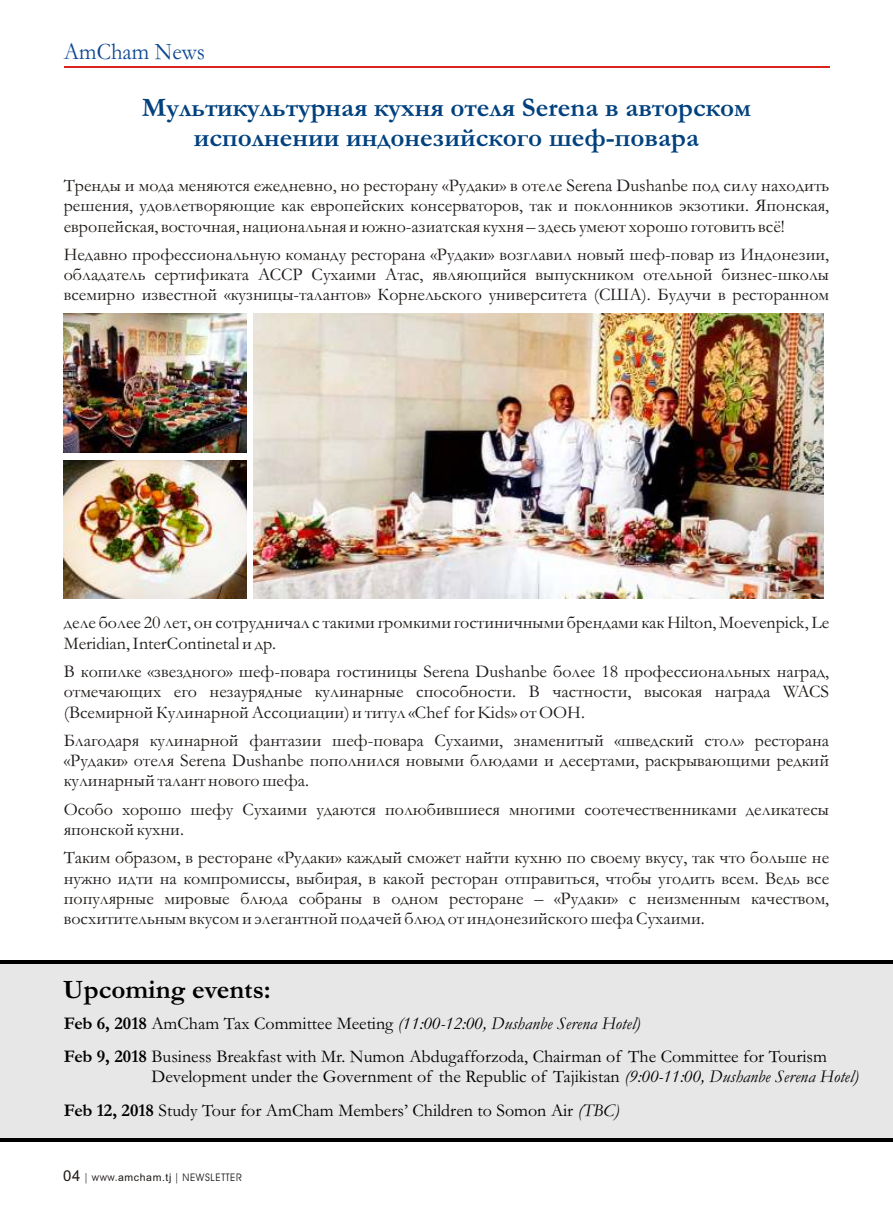
<style>
.page{position:relative;width:893px;height:1212px;background:#fff}
.page>*{position:absolute;margin:0;border:0;box-sizing:border-box;transform-origin:0 0}
.t1{font:700 27px/30.3px "Garamond";color:#00417e;text-align:center}
.t2{font:700 27px "Garamond";color:#000}
.t3{font:24px "Garamond";color:#0e4891;scale:.94 1}
.t4{font:18px/20.2px "Garamond";color:#1d1917;text-align:justify}
.t5{font:18px/33.3px "Garamond";color:#000}
.t6{font:10.5px "Avant Garde IT Cby BT";letter-spacing:.055em;color:#1d1917}
.s1{font-weight:700}
.s2{font-style:italic}
.s3{font-family:"Arial";font-size:15px}
.s4{font-family:"Arial"}
</style>
<div class="page">
<div style="left:0;top:963px;width:893px;height:175px;background:#e7e7e7"></div>
<hr style="left:64px;top:66px;width:765px;height:1px;background:#da231a">
<img style="left:253px;top:314px;width:571px;height:285px">
<img style="left:64px;top:314px;width:182px;height:139px">
<img style="left:64px;top:460px;width:182px;height:139px">
<hr style="left:0;top:960px;width:893px;height:3px;background:#000">
<hr style="left:0;top:1138px;width:893px;height:3px;background:#000">
<h2 class="t3" style="left:64px;top:43px;width:152px">AmCham News</h2>
<h1 class="t1" style="left:142px;top:96px;width:611px">Мультикультурная кухня отеля Serena в авторском исполнении индонезийского шеф-повара</h1>
<p class="t4" style="left:64px;top:177px;width:767px">Тренды и мода меняются ежедневно, но ресторану «Рудаки» в отеле Serena Dushanbe под силу находить решения, удовлетворяющие как европейских консерваторов, так и поклонников экзотики. Японская, европейская, восточная, национальная и южно-азиатская кухня – здесь умеют хорошо готовить всё!</p>
<p class="t4" style="left:64px;top:246px;width:767px">Недавно профессиональную команду ресторана «Рудаки» возглавил новый шеф-повар из Индонезии, обладатель сертификата ACCP Сухаими Атас, являющийся выпускником отельной бизнес-школы всемирно известной «кузницы-талантов» Корнельского университета (США). Будучи в ресторанном</p>
<p class="t4" style="left:64px;top:615px;width:767px">деле более 20 лет, он сотрудничал с такими громкими гостиничными брендами как Hilton, Moevenpick, Le<br>Meridian, InterContinetal и др.</p>
<p class="t4" style="left:64px;top:663px;width:767px">В копилке «звездного» шеф-повара гостиницы Serena Dushanbe более 18 профессиональных наград, отмечающих его незаурядные кулинарные способности. В частности, высокая награда WACS (Всемирной Кулинарной Ассоциации) и титул «Chef for Kids» от OOH.</p>
<p class="t4" style="left:64px;top:732px;width:767px">Благодаря кулинарной фантазии шеф-повара Сухаими, знаменитый «шведский стол» ресторана «Рудаки» отеля Serena Dushanbe пополнился новыми блюдами и десертами, раскрывающими редкий кулинарный талант нового шефа.</p>
<p class="t4" style="left:64px;top:801px;width:767px">Особо хорошо шефу Сухаими удаются полюбившиеся многими соотечественниками деликатесы японской кухни.</p>
<p class="t4" style="left:64px;top:850px;width:767px">Таким образом, в ресторане «Рудаки» каждый сможет найти кухню по своему вкусу, так что больше не нужно идти на компромиссы, выбирая, в какой ресторан отправиться, чтобы угодить всем. Ведь все популярные мировые блюда собраны в одном ресторане – «Рудаки» с неизменным качеством, восхитительным вкусом и элегантной подачей блюд от индонезийского шефа Сухаими.</p>
<h1 class="t2" style="left:63px;top:980px;width:209px">Upcoming events:</h1>
<p class="t5" style="left:64px;top:1009px;width:765px"><span class="s1">Feb 6, 2018</span> AmCham Tax Committee Meeting <span class="s2">(11:00-12:00, Dushanbe Serena Hotel)<br></span><span class="s1">Feb 9, 2018</span> Business Breakfast with Mr. Numon Abdugafforzoda, Chairman of The Committee for Tourism</p>
<p class="t5" style="left:64px;top:1062px;width:796px;text-indent:88px">Development under the Government of the Republic of Tajikistan <span class="s2">(9:00-11:00, Dushanbe Serena Hotel)<br></span><span class="s1">Feb 12, 2018</span> Study Tour for AmCham Members’ Children to Somon Air <span class="s2">(TBC)</span></p>
<p class="t6" style="left:63px;top:1173px;width:180px"><span class="s3">04</span> | www.<span class="s4">amcham.tj</span> | NEWSLETTER</p>
</div>
